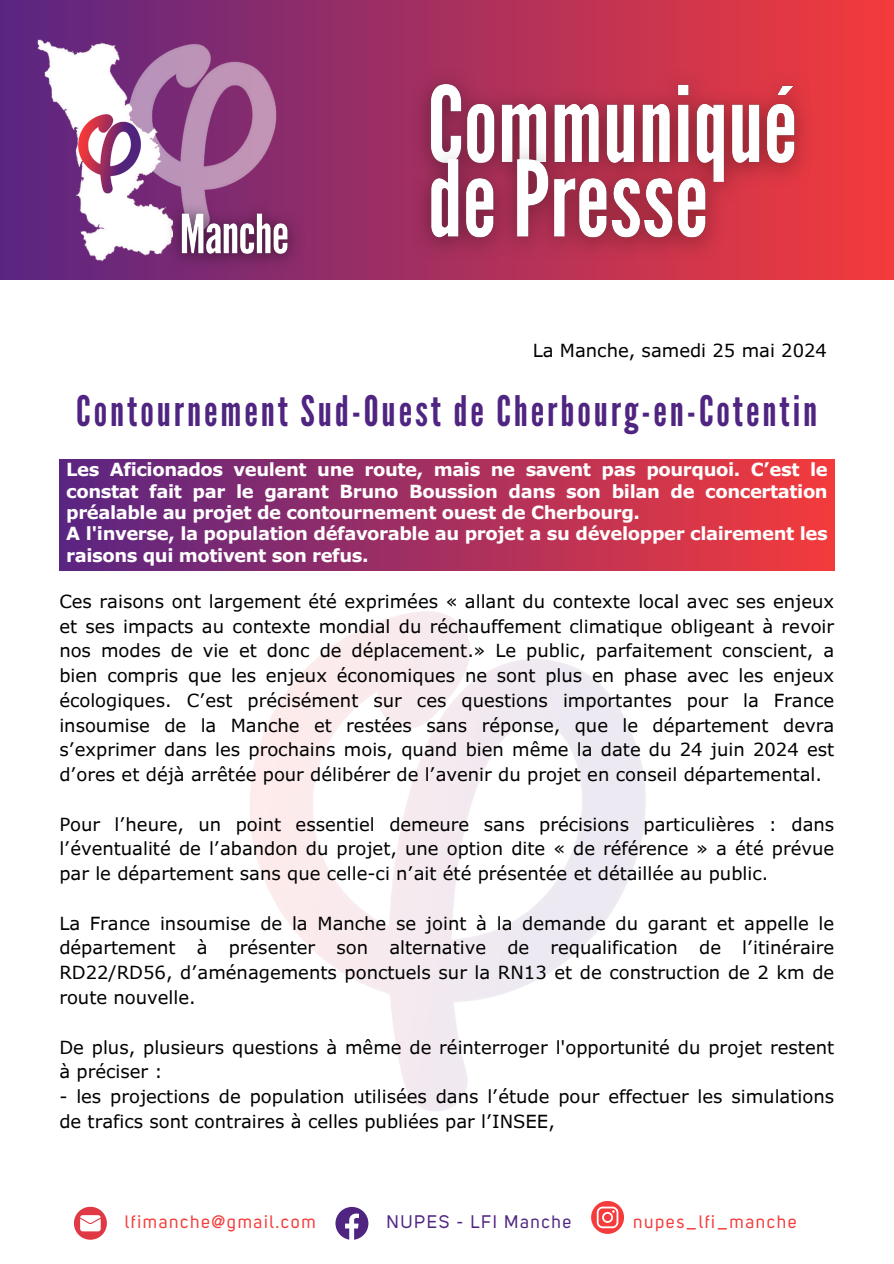
<style>
.page{position:relative;width:894px;height:1264px;background:#fff}
.page>*{position:absolute;margin:0;border:0;box-sizing:border-box;transform-origin:0 0}
.t1{font:42px "League Gothic";letter-spacing:.07em;color:#502582}
.t2{font:18px/24.8px "Verdana Pro";color:#000;text-align:justify}
.t3{font:700 18px/21.3px "Verdana Pro";letter-spacing:-.025em;color:#fff}
.t4{font:18px "Uni Sans";letter-spacing:.09em;color:#f53b3b}
.t5{font:18px "Uni Sans";letter-spacing:.09em;color:#502582}
</style>
<div class="page">
<div style="left:0;top:0;width:893px;height:279px;background:linear-gradient(to right,#5a2582,#f43b3b)"></div>
<img style="left:127px;top:26px;width:157px;height:164px">
<img style="left:35px;top:36px;width:137px;height:229px">
<img style="left:76px;top:105px;width:70px;height:99px">
<img style="left:157px;top:190px;width:155px;height:90px">
<svg style="left:74px;top:1206px;width:33px;height:33px"></svg>
<svg style="left:335px;top:1206px;width:33px;height:33px"></svg>
<svg style="left:591px;top:1201px;width:32px;height:32px"></svg>
<img style="left:399px;top:55px;width:427px;height:219px">
<div style="left:59px;top:459px;width:775px;height:111px;background:linear-gradient(to right,#5a2582,#f43b3b)"></div>
<p class="t2" style="left:532px;top:338px;width:296px">La Manche, samedi 25 mai 2024</p>
<p class="t1" style="left:76px;top:386px;width:742px">Contournement Sud-Ouest de Cherbourg-en-Cotentin</p>
<p class="t3" style="left:66px;top:458px;width:762px">Les Aficionados veulent une route, mais ne savent pas pourquoi. C’est le constat fait par le garant Bruno Boussion dans son bilan de concertation préalable au projet de contournement ouest de Cherbourg.<br>A l'inverse, la population défavorable au projet a su développer clairement les raisons qui motivent son refus.</p>
<h4 class="t2" style="left:59px;top:588px;width:776px">Ces raisons ont largement été exprimées « allant du contexte local avec ses enjeux et ses impacts au contexte mondial du réchauffement climatique obligeant à revoir nos modes de vie et donc de déplacement.» Le public, parfaitement conscient, a bien compris que les enjeux économiques ne sont plus en phase avec les enjeux écologiques. C’est précisément sur ces questions importantes pour la France insoumise de la Manche et restées sans réponse, que le département devra s’exprimer dans les prochains mois, quand bien même la date du 24 juin 2024 est d’ores et déjà arrêtée pour délibérer de l’avenir du projet en conseil départemental.</h4>
<p class="t2" style="left:59px;top:811px;width:776px">Pour l’heure, un point essentiel demeure sans précisions particulières : dans l’éventualité de l’abandon du projet, une option dite « de référence » a été prévue par le département sans que celle-ci n’ait été présentée et détaillée au public.</p>
<p class="t2" style="left:59px;top:910px;width:776px">La France insoumise de la Manche se joint à la demande du garant et appelle le département à présenter son alternative de requalification de l’itinéraire RD22/RD56, d’aménagements ponctuels sur la RN13 et de construction de 2 km de route nouvelle.</p>
<p class="t2" style="left:59px;top:1033px;width:776px">De plus, plusieurs questions à même de réinterroger l'opportunité du projet restent à préciser :</p>
<p class="t2" style="left:59px;top:1083px;width:776px">- les projections de population utilisées dans l’étude pour effectuer les simulations de trafics sont contraires à celles publiées par l’INSEE,</p>
<p class="t4" style="left:125px;top:1214px;width:192px">lfimanche@gmail.com</p>
<p class="t5" style="left:386px;top:1214px;width:186px">NUPES - LFI Manche</p>
<h3 class="t4" style="left:633px;top:1214px;width:165px">nupes_lfi_manche</h3>
</div>
